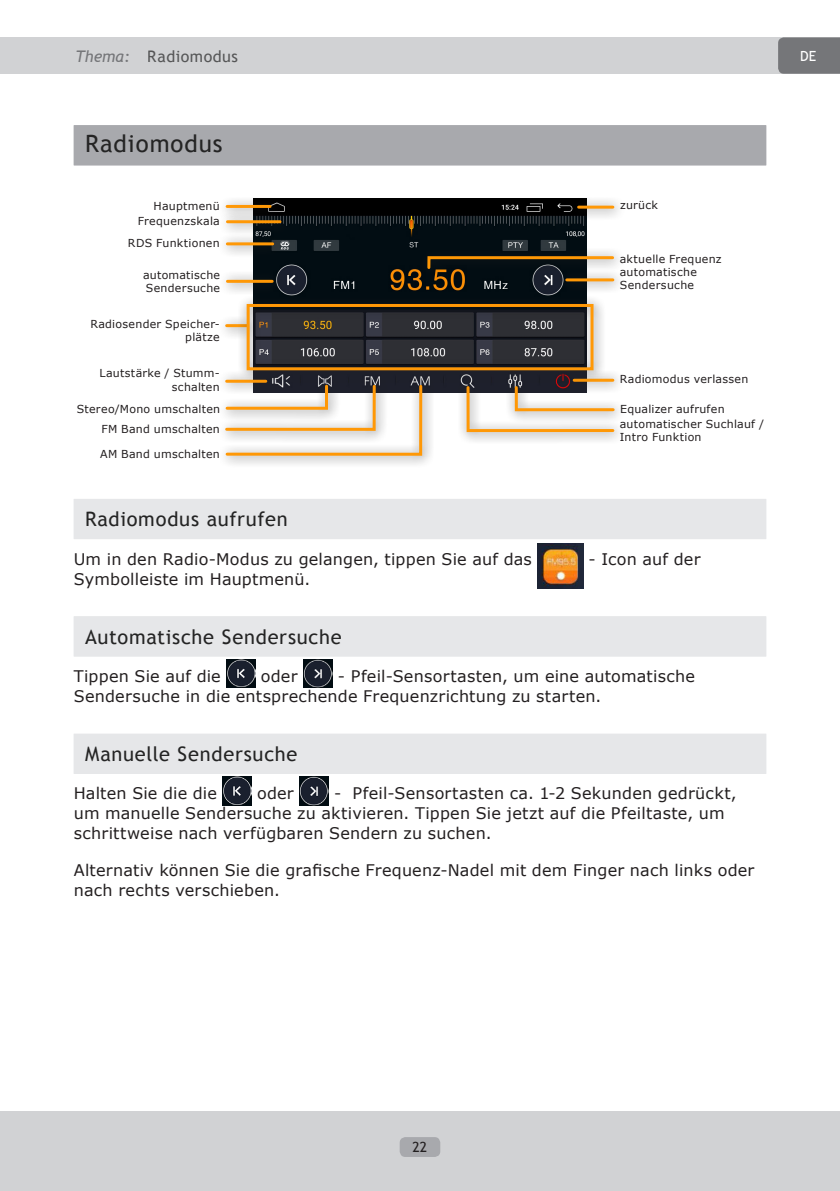
<style>
.page{position:relative;width:840px;height:1191px;background:#fff}
.page>*{position:absolute;margin:0;border:0;box-sizing:border-box;transform-origin:0 0}
.Haupt-Thema-Überschr{font:24px "Trebuchet MS";letter-spacing:.04em;color:#242424}
.Thema-Unterthema-Übe{font:20px "Trebuchet MS";letter-spacing:.035em;color:#242424}
.Text-Absatz{font:16px/20px "Verdana";letter-spacing:.015em;color:#231f20}
.t1{font:16px "Trebuchet MS";letter-spacing:.03em;color:#000}
.t2{font:14px "Trebuchet MS";color:#231f20}
.t3{font:14px "Trebuchet MS";color:#fff}
.XS-Schrift__extra_kl{font:11px/13.2px "Verdana";letter-spacing:.025em;color:#231f20}
.s1{font-style:italic;color:#757679}
</style>
<div class="page">
<div style="left:0;top:1111px;width:839px;height:80px;background:#d1d2d4"></div>
<div style="left:399px;top:1137px;width:41px;height:20px;background:#a8a9ad;border-radius:6px"></div>
<div style="left:0;top:37px;width:839px;height:37px;background:#d1d2d4"></div>
<svg style="left:778px;top:37px;width:61px;height:37px"></svg>
<img style="left:254px;top:198px;width:331px;height:194px">
<div style="left:74px;top:499px;width:691px;height:40px;background:#e6e7e9"></div>
<div style="left:74px;top:616px;width:691px;height:40px;background:#e6e7e9"></div>
<div style="left:74px;top:734px;width:691px;height:40px;background:#e6e7e9"></div>
<img style="left:537px;top:543px;width:46px;height:45px">
<img style="left:222px;top:776px;width:2px;height:29px">
<div style="left:74px;top:125px;width:691px;height:40px;background:#a8a9ad"></div>
<div style="left:557px;top:269px;width:68px;height:25px;background:#242424;opacity:.7"></div>
<div style="left:218px;top:270px;width:67px;height:26px;background:#242424;opacity:.7"></div>
<hr style="left:227px;top:280px;width:45px;height:3px;background:#ff9806">
<div style="left:217px;top:196px;width:66px;height:25px;background:#242424;opacity:.7"></div>
<hr style="left:227px;top:205px;width:43px;height:3px;background:#ff9806">
<div style="left:217px;top:370px;width:61px;height:26px;background:#fbfbfb"></div>
<div style="left:569px;top:196px;width:56px;height:25px;background:#242424;opacity:.7"></div>
<hr style="left:578px;top:206px;width:34px;height:3px;background:#ff9806">
<div style="left:217px;top:315px;width:43px;height:24px;background:#242424;opacity:.7"></div>
<hr style="left:226px;top:324px;width:21px;height:3px;background:#ff9806">
<div style="left:457px;top:378px;width:168px;height:66px;background:#242424;opacity:.7"></div>
<div style="left:564px;top:369px;width:61px;height:26px;background:#242424;opacity:.7"></div>
<div style="left:505px;top:378px;width:121px;height:45px;background:#242424;opacity:.7"></div>
<svg style="left:465px;top:384px;width:150px;height:49px"></svg>
<div style="left:237px;top:295px;width:369px;height:88px;background:#242424;opacity:.7"></div>
<svg style="left:245px;top:302px;width:349px;height:70px"></svg>
<div style="left:418px;top:247px;width:207px;height:34px;background:#242424;opacity:.7"></div>
<svg style="left:425px;top:255px;width:190px;height:15px"></svg>
<div style="left:218px;top:233px;width:67px;height:25px;background:#242424;opacity:.7"></div>
<hr style="left:227px;top:242px;width:45px;height:3px;background:#ff9806">
<div style="left:218px;top:211px;width:75px;height:25px;background:#242424;opacity:.7"></div>
<hr style="left:227px;top:220px;width:53px;height:3px;background:#ff9806">
<div style="left:217px;top:377px;width:217px;height:91px;background:#242424;opacity:.7"></div>
<svg style="left:224px;top:383px;width:199px;height:774px"></svg>
<p class="t1" style="left:75px;top:47px;width:164px"><span class="s1">Thema:</span> Radiomodus</p>
<p class="t3" style="left:799px;top:48px;width:18px">DE</p>
<p class="Haupt-Thema-Überschr" style="left:85px;top:130px;width:139px">Radiomodus</p>
<p class="XS-Schrift__extra_kl" style="left:153px;top:199px;width:68px">Hauptmenü</p>
<p class="XS-Schrift__extra_kl" style="left:138px;top:214px;width:84px">Frequenzskala</p>
<p class="XS-Schrift__extra_kl" style="left:128px;top:236px;width:93px">RDS Funktionen</p>
<p class="XS-Schrift__extra_kl" style="left:143px;top:268px;width:79px">automatische<br>Sendersuche</p>
<p class="XS-Schrift__extra_kl" style="left:90px;top:317px;width:131px;text-align:right">Radiosender Speicher&shy;plätze</p>
<p class="XS-Schrift__extra_kl" style="left:99px;top:367px;width:122px;text-align:right">Lautstärke / Stumm&shy;schalten</p>
<p class="XS-Schrift__extra_kl" style="left:619px;top:198px;width:40px">zurück</p>
<p class="XS-Schrift__extra_kl" style="left:619px;top:252px;width:103px">aktuelle Frequenz</p>
<p class="XS-Schrift__extra_kl" style="left:619px;top:265px;width:79px">automatische<br>Sendersuche</p>
<p class="XS-Schrift__extra_kl" style="left:619px;top:372px;width:130px">Radiomodus verlassen</p>
<p class="XS-Schrift__extra_kl" style="left:77px;top:402px;width:145px">Stereo/Mono umschalten</p>
<p class="XS-Schrift__extra_kl" style="left:619px;top:402px;width:106px">Equalizer aufrufen</p>
<p class="XS-Schrift__extra_kl" style="left:101px;top:422px;width:120px">FM Band umschalten</p>
<p class="XS-Schrift__extra_kl" style="left:619px;top:417px;width:146px">automatischer Suchlauf /<br>Intro Funktion</p>
<p class="XS-Schrift__extra_kl" style="left:100px;top:447px;width:121px">AM Band umschalten</p>
<p class="Thema-Unterthema-Übe" style="left:85px;top:507px;width:204px">Radiomodus aufrufen</p>
<p class="Text-Absatz" style="left:74px;top:548px;width:459px">Um in den Radio-Modus zu gelangen, tippen Sie auf das</p>
<p class="Text-Absatz" style="left:588px;top:548px;width:113px">- Icon auf der</p>
<p class="Text-Absatz" style="left:74px;top:568px;width:238px">Symbolleiste im Hauptmenü.</p>
<p class="Thema-Unterthema-Übe" style="left:85px;top:624px;width:258px">Automatische Sendersuche</p>
<p class="Text-Absatz" style="left:74px;top:666px;width:148px">Tippen Sie auf die</p>
<p class="Text-Absatz" style="left:260px;top:666px;width:38px">oder</p>
<p class="Text-Absatz" style="left:74px;top:666px;width:622px;text-indent:264px">- Pfeil-Sensortasten, um eine automatische<br>Sendersuche in die entsprechende Frequenzrichtung zu starten.</p>
<p class="Thema-Unterthema-Übe" style="left:85px;top:742px;width:214px">Manuelle Sendersuche</p>
<p class="Text-Absatz" style="left:74px;top:783px;width:145px">Halten Sie die die</p>
<p class="Text-Absatz" style="left:257px;top:783px;width:38px">oder</p>
<p class="Text-Absatz" style="left:74px;top:783px;width:664px;text-indent:260px">- Pfeil-Sensortasten ca. 1-2 Sekunden gedrückt, um manuelle Sendersuche zu aktivieren. Tippen Sie jetzt auf die Pfeiltaste, um schrittweise nach verfügbaren Sendern zu suchen.</p>
<p class="Text-Absatz" style="left:74px;top:860px;width:681px">Alternativ können Sie die grafische Frequenz-Nadel mit dem Finger nach links oder nach rechts verschieben.</p>
<p class="t2" style="left:412px;top:1139px;width:16px">22</p>
</div>
